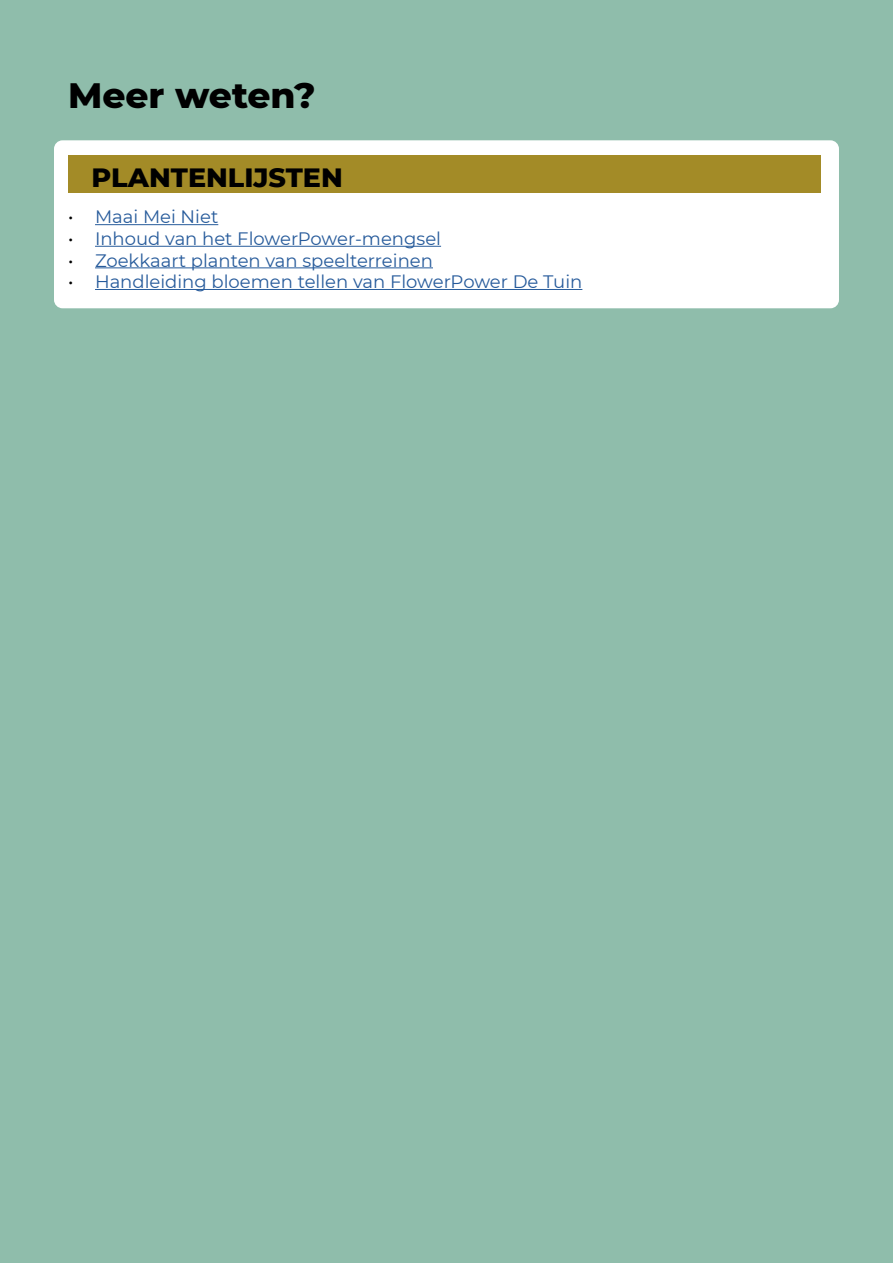
<style>
.page{position:relative;width:893px;height:1263px;background:#8fbdab}
.page>*{position:absolute;margin:0;border:0;box-sizing:border-box;transform-origin:0 0}
.t1{font:800 36px "Montserrat";color:#000}
.t2{font:800 27px "Montserrat";color:#000}
.t3{font:18px "Montserrat";color:#275b9b}
.s1{color:#000}
</style>
<div class="page">
<div style="left:54px;top:140px;width:785px;height:168px;background:#fff;border-radius:9px"></div>
<hr style="left:95px;top:224px;width:123px;height:1px;background:#275b9b">
<hr style="left:95px;top:246px;width:346px;height:1px;background:#275b9b">
<hr style="left:95px;top:267px;width:338px;height:1px;background:#275b9b">
<hr style="left:95px;top:289px;width:487px;height:1px;background:#275b9b">
<div style="left:68px;top:155px;width:753px;height:37px;background:#a38b27"></div>
<h1 class="t1" style="left:68px;top:69px;width:249px">Meer weten?</h1>
<h2 class="t2" style="left:92px;top:157px;width:253px">PLANTENLIJSTEN</h2>
<p class="t3" style="left:68px;top:205px;width:152px"><span class="s1">•</span> Maai Mei Niet</p>
<p class="t3" style="left:68px;top:226px;width:375px"><span class="s1">•</span> Inhoud van het FlowerPower-mengsel</p>
<p class="t3" style="left:68px;top:248px;width:366px"><span class="s1">•</span> Zoekkaart planten van speelterreinen</p>
<p class="t3" style="left:68px;top:269px;width:516px"><span class="s1">•</span> Handleiding bloemen tellen van FlowerPower De Tuin</p>
</div>
